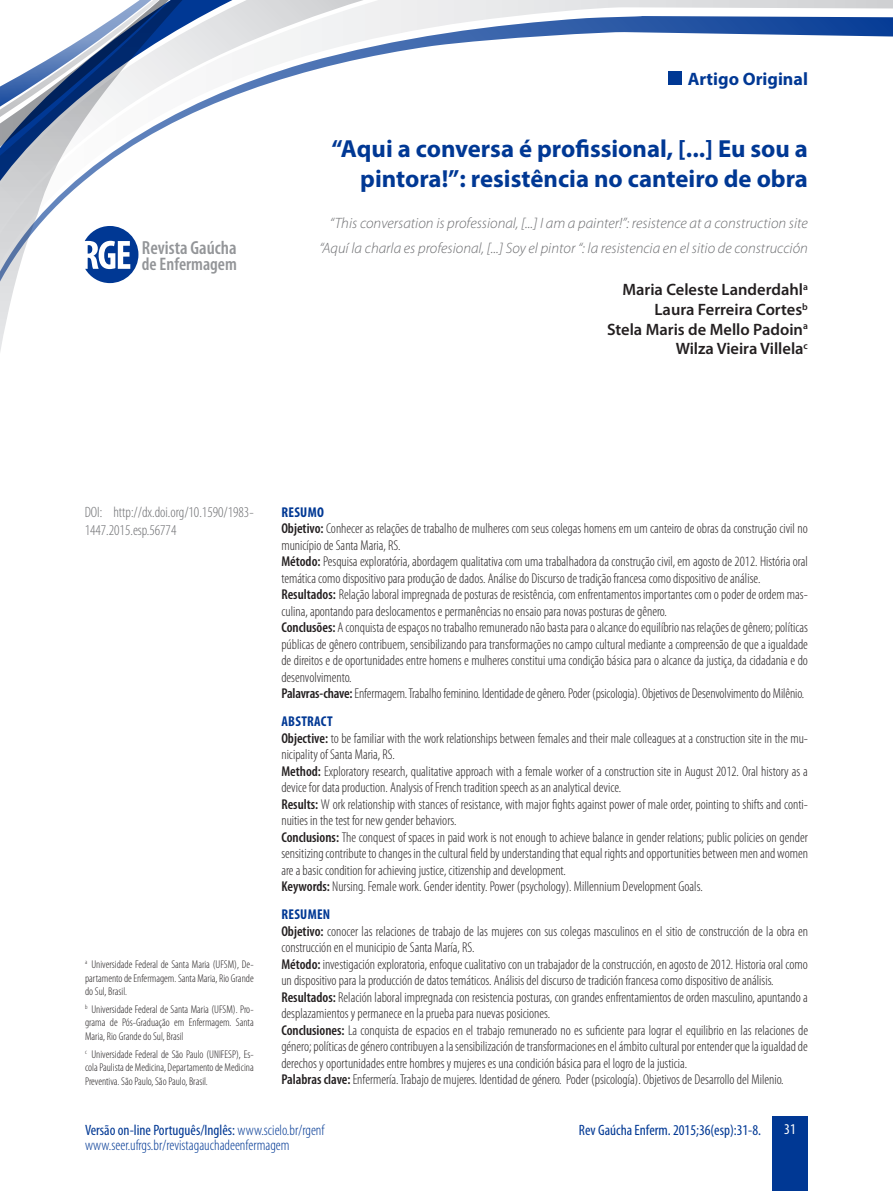
<style>
.page{position:relative;width:893px;height:1191px;background:#fff}
.page>*{position:absolute;margin:0;border:0;box-sizing:border-box;transform-origin:0 0}
.título1{font:700 24.75px/29.7px "Myriad Pro";color:#003894;text-align:right}
.t1{font:600 condensed 19.05px "Myriad Pro";color:#939598}
.t2{font:600 condensed 18.15px "Myriad Pro";color:#939598}
.t3{font:700 18px "Myriad Pro";color:#003894}
.autores{font:600 16.5px "Myriad Pro";color:#231f20}
.título2{font:italic 300 15px "Myriad Pro";color:#6c6d70}
.t4{font:condensed 15px "Myriad Pro";color:#003894}
.DOI{font:300 condensed 15px/18px "Myriad Pro";color:#6c6d70}
.t5{font:300 condensed 15px "Myriad Pro";color:#003894}
.t6{font:condensed 15px "Myriad Pro";color:#fff}
.resumo_texto{font:300 condensed 14.25px/16.5px "Myriad Pro";color:#231f20}
.resumo_título{font:700 condensed 14.25px "Myriad Pro";letter-spacing:.02em;color:#003894}
.rodapé{font:300 condensed 11.25px/13.5px "Myriad Pro";color:#231f20;text-align:justify}
.s1{font-weight:600}
.s2{font-weight:300}
</style>
<div class="page">
<div style="left:772px;top:1116px;width:36px;height:75px;background:#003894"></div>
<svg style="left:202px;top:0;width:691px;height:109px"></svg>
<svg style="left:0;top:0;width:202px;height:352px"></svg>
<svg style="left:85px;top:226px;width:53px;height:57px"></svg>
<div style="left:668px;top:72px;width:14px;height:13px;background:#003894"></div>
<h2 class="t1" style="left:142px;top:237px;width:96px">Revista Gaúcha</h2>
<p class="t2" style="left:142px;top:254px;width:96px">de Enfermagem</p>
<p class="t3" style="left:688px;top:67px;width:122px">Artigo Original</p>
<p class="título1" style="left:331px;top:133px;width:478px">“Aqui a conversa é profissional, [...] Eu sou a pintora!”: resistência no canteiro de obra</p>
<p class="título2" style="left:330px;top:215px;width:479px">“This conversation is professional, [...] I am a painter!”: resistence at a construction site</p>
<p class="título2" style="left:319px;top:240px;width:490px">“Aquí la charla es profesional, [...] Soy el pintor “: la resistencia en el sitio de construcción</p>
<p class="autores" style="left:622px;top:281px;width:187px">Maria Celeste Landerdahl<sup>a</sup></p>
<p class="autores" style="left:654px;top:300px;width:155px">Laura Ferreira Cortes<sup>b</sup></p>
<p class="autores" style="left:607px;top:320px;width:202px">Stela Maris de Mello Padoin<sup>a</sup></p>
<p class="autores" style="left:676px;top:339px;width:134px">Wilza Vieira Villela<sup>c</sup></p>
<p class="DOI" style="left:85px;top:504px;width:171px">DOI: http://dx.doi.org/10.1590/1983-<br>1447.2015.esp.56774</p>
<p class="rodapé" style="left:85px;top:958px;width:170px"><sup>a</sup> Universidade Federal de Santa Maria (UFSM), De&shy;partamento de Enfermagem. Santa Maria, Rio Grande do Sul, Brasil.</p>
<p class="rodapé" style="left:85px;top:1002px;width:170px"><sup>b</sup> Universidade Federal de Santa Maria (UFSM). Pro&shy;grama de Pós-Graduação em Enfermagem. Santa Maria, Rio Grande do Sul, Brasil</p>
<p class="rodapé" style="left:85px;top:1047px;width:170px"><sup>c</sup> Universidade Federal de São Paulo (UNIFESP), Es&shy;cola Paulista de Medicina, Departamento de Medicina Preventiva. São Paulo, São Paulo, Brasil.</p>
<p class="resumo_título" style="left:281px;top:504px;width:44px">RESUMO</p>
<p class="resumo_texto" style="left:281px;top:521px;width:528px"><span class="s1">Objetivo:</span> Conhecer as relações de trabalho de mulheres com seus colegas homens em um canteiro de obras da construção civil no município de Santa Maria, RS.</p>
<p class="resumo_texto" style="left:281px;top:554px;width:528px"><span class="s1">Método:</span> Pesquisa exploratória, abordagem qualitativa com uma trabalhadora da construção civil, em agosto de 2012. História oral temática como dispositivo para produção de dados. Análise do Discurso de tradição francesa como dispositivo de análise.</p>
<p class="resumo_texto" style="left:281px;top:587px;width:528px"><span class="s1">Resultados:</span> Relação laboral impregnada de posturas de resistência, com enfrentamentos importantes com o poder de ordem mas&shy;culina, apontando para deslocamentos e permanências no ensaio para novas posturas de gênero.</p>
<p class="resumo_texto" style="left:281px;top:620px;width:528px;text-align:justify"><span class="s1">Conclusões:</span> A conquista de espaços no trabalho remunerado não basta para o alcance do equilíbrio nas relações de gênero; políticas públicas de gênero contribuem, sensibilizando para transformações no campo cultural mediante a compreensão de que a igualdade de direitos e de oportunidades entre homens e mulheres constitui uma condição básica para o alcance da justiça, da cidadania e do desenvolvimento.</p>
<p class="resumo_texto" style="left:281px;top:686px;width:524px"><span class="s1">Palavras-chave:</span> Enfermagem. Trabalho feminino. Identidade de gênero. Poder (psicologia). Objetivos de Desenvolvimento do Milênio.</p>
<p class="resumo_título" style="left:281px;top:713px;width:53px">ABSTRACT</p>
<p class="resumo_texto" style="left:281px;top:730px;width:528px"><span class="s1">Objective:</span> to be familiar with the work relationships between females and their male colleagues at a construction site in the mu&shy;nicipality of Santa Maria, RS.</p>
<p class="resumo_texto" style="left:281px;top:763px;width:528px"><span class="s1">Method:</span> Exploratory research, qualitative approach with a female worker of a construction site in August 2012. Oral history as a device for data production. Analysis of French tradition speech as an analytical device.</p>
<p class="resumo_texto" style="left:281px;top:796px;width:528px"><span class="s1">Results:</span> W ork relationship with stances of resistance, with major fights against power of male order, pointing to shifts and conti&shy;nuities in the test for new gender behaviors.</p>
<p class="resumo_texto" style="left:281px;top:829px;width:528px;text-align:justify"><span class="s1">Conclusions:</span> The conquest of spaces in paid work is not enough to achieve balance in gender relations; public policies on gender sensitizing contribute to changes in the cultural field by understanding that equal rights and opportunities between men and women are a basic condition for achieving justice, citizenship and development.</p>
<p class="resumo_texto" style="left:281px;top:878px;width:423px"><span class="s1">Keywords:</span> Nursing. Female work. Gender identity. Power (psychology). Millennium Development Goals.</p>
<p class="resumo_título" style="left:281px;top:906px;width:50px">RESUMEN</p>
<p class="resumo_texto" style="left:281px;top:923px;width:528px"><span class="s1">Objetivo:</span> conocer las relaciones de trabajo de las mujeres con sus colegas masculinos en el sitio de construcción de la obra en construcción en el municipio de Santa María, RS.</p>
<p class="resumo_texto" style="left:281px;top:956px;width:528px"><span class="s1">Método:</span> investigación exploratoria, enfoque cualitativo con un trabajador de la construcción, en agosto de 2012. Historia oral como un dispositivo para la producción de datos temáticos. Análisis del discurso de tradición francesa como dispositivo de análisis.</p>
<p class="resumo_texto" style="left:281px;top:989px;width:528px"><span class="s1">Resultados:</span> Relación laboral impregnada con resistencia posturas, con grandes enfrentamientos de orden masculino, apuntando a desplazamientos y permanece en la prueba para nuevas posiciones.</p>
<p class="resumo_texto" style="left:281px;top:1022px;width:528px;text-align:justify"><span class="s1">Conclusiones:</span> La conquista de espacios en el trabajo remunerado no es suficiente para lograr el equilibrio en las relaciones de género; políticas de género contribuyen a la sensibilización de transformaciones en el ámbito cultural por entender que la igualdad de derechos y oportunidades entre hombres y mujeres es una condición básica para el logro de la justicia.</p>
<p class="resumo_texto" style="left:281px;top:1071px;width:504px"><span class="s1">Palabras clave:</span> Enfermería. Trabajo de mujeres. Identidad de género. Poder (psicología). Objetivos de Desarrollo del Milenio.</p>
<p class="t4" style="left:85px;top:1122px;width:241px">Versão on-line Português/Inglês: <span class="s2">www.scielo.br/rgenf</span></p>
<p class="t4" style="left:579px;top:1122px;width:184px">Rev Gaúcha Enferm. 2015;36(esp):31-8.</p>
<p class="t6" style="left:784px;top:1121px;width:13px">31</p>
<p class="t5" style="left:85px;top:1137px;width:206px">www.seer.ufrgs.br/revistagauchadeenfermagem</p>
</div>
